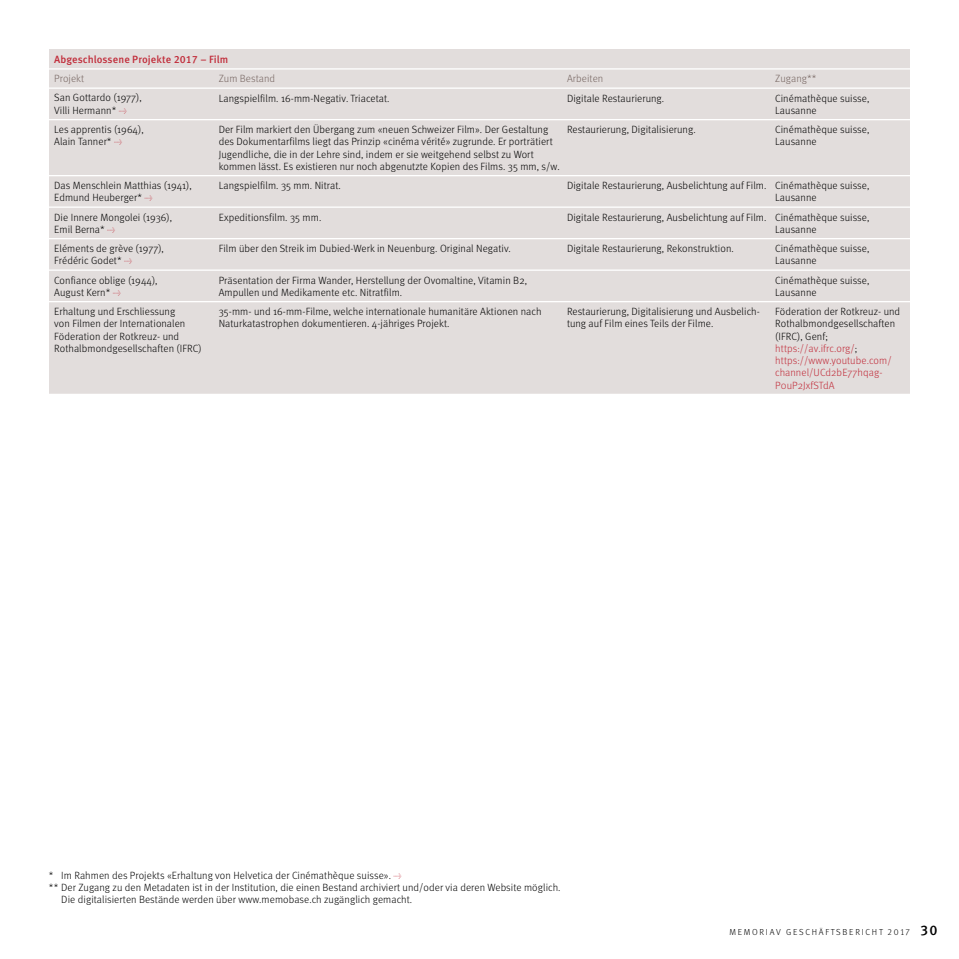
<style>
.page{position:relative;width:959px;height:959px;background:#fff}
.page>*{position:absolute;margin:0;border:0;box-sizing:border-box;transform-origin:0 0}
.t1{font:300 10.5px/12.2px "Meta";letter-spacing:.01em;color:#000}
.t2{font:300 10.5px/12.2px "Meta";letter-spacing:.01em;color:#c12b39}
.t3{font:300 10.5px "Meta";letter-spacing:.01em;color:#766561}
.t4{font:500 10.5px "Meta Pro";letter-spacing:.01em;color:#c12b39}
.t5{font:8.75px "Meta Light LF";letter-spacing:.2em;color:#000}
.s1{font-family:"Meta OT";font-style:italic;color:#c12b39}
.s2{color:#000}
.s3{font-family:"Meta Pro";font-weight:500;font-size:14px}
</style>
<div class="page">
<div style="left:49px;top:49px;width:861px;height:345px;background:#e2dddc"></div>
<hr style="left:49px;top:68px;width:861px;height:2px;background:#fff">
<hr style="left:49px;top:88px;width:861px;height:1px;background:#fff">
<hr style="left:49px;top:119px;width:861px;height:1px;background:#fff">
<hr style="left:49px;top:175px;width:861px;height:1px;background:#fff">
<hr style="left:49px;top:206px;width:861px;height:2px;background:#fff">
<hr style="left:49px;top:238px;width:861px;height:1px;background:#fff">
<hr style="left:49px;top:270px;width:861px;height:1px;background:#fff">
<hr style="left:49px;top:301px;width:861px;height:1px;background:#fff">
<p class="t4" style="left:54px;top:53px;width:176px">Abgeschlossene Projekte 2017 – Film</p>
<p class="t3" style="left:54px;top:73px;width:32px">Projekt</p>
<p class="t1" style="left:54px;top:92px;width:89px">San Gottardo (1977),<br>Villi Hermann* <span class="s1">→</span></p>
<p class="t1" style="left:54px;top:123px;width:91px">Les apprentis (1964),<br>Alain Tanner* <span class="s1">→</span></p>
<p class="t1" style="left:54px;top:179px;width:139px">Das Menschlein Matthias (1941),<br>Edmund Heuberger* <span class="s1">→</span></p>
<p class="t1" style="left:54px;top:211px;width:119px">Die Innere Mongolei (1936),<br>Emil Berna* <span class="s1">→</span></p>
<p class="t1" style="left:54px;top:242px;width:111px">Eléments de grève (1977),<br>Frédéric Godet* <span class="s1">→</span></p>
<p class="t1" style="left:54px;top:274px;width:105px">Confiance oblige (1944),<br>August Kern* <span class="s1">→</span></p>
<p class="t1" style="left:54px;top:305px;width:149px">Erhaltung und Erschliessung<br>von Filmen der Internationalen<br>Föderation der Rotkreuz- und<br>Rothalbmondgesellschaften (IFRC)</p>
<p class="t3" style="left:219px;top:73px;width:58px">Zum Bestand</p>
<p class="t1" style="left:219px;top:92px;width:172px">Langspielfilm. 16-mm-Negativ. Triacetat.</p>
<p class="t1" style="left:219px;top:123px;width:343px">Der Film markiert den Übergang zum «neuen Schweizer Film». Der Gestaltung des Dokumentarfilms liegt das Prinzip «cinéma vérité» zugrunde. Er porträtiert Jugendliche, die in der Lehre sind, indem er sie weitgehend selbst zu Wort kommen lässt. Es existieren nur noch abgenutzte Kopien des Films. 35 mm, s/w.</p>
<p class="t1" style="left:219px;top:179px;width:124px">Langspielfilm. 35 mm. Nitrat.</p>
<p class="t1" style="left:219px;top:211px;width:104px">Expeditionsfilm. 35 mm.</p>
<p class="t1" style="left:219px;top:242px;width:294px">Film über den Streik im Dubied-Werk in Neuenburg. Original Negativ.</p>
<p class="t1" style="left:219px;top:274px;width:310px">Präsentation der Firma Wander, Herstellung der Ovomaltine, Vitamin B2,<br>Ampullen und Medikamente etc. Nitratfilm.</p>
<p class="t1" style="left:219px;top:305px;width:324px">35-mm- und 16-mm-Filme, welche internationale humanitäre Aktionen nach<br>Naturkatastrophen dokumentieren. 4-jähriges Projekt.</p>
<p class="t3" style="left:567px;top:73px;width:38px">Arbeiten</p>
<p class="t1" style="left:567px;top:92px;width:99px">Digitale Restaurierung.</p>
<p class="t1" style="left:567px;top:123px;width:130px">Restaurierung, Digitalisierung.</p>
<p class="t1" style="left:567px;top:179px;width:201px">Digitale Restaurierung, Ausbelichtung auf Film.</p>
<p class="t1" style="left:567px;top:211px;width:201px">Digitale Restaurierung, Ausbelichtung auf Film.</p>
<p class="t1" style="left:567px;top:242px;width:168px">Digitale Restaurierung, Rekonstruktion.</p>
<p class="t1" style="left:567px;top:305px;width:194px">Restaurierung, Digitalisierung und Ausbelich&shy;tung auf Film eines Teils der Filme.</p>
<p class="t3" style="left:775px;top:73px;width:43px">Zugang**</p>
<p class="t1" style="left:775px;top:92px;width:96px">Cinémathèque suisse,<br>Lausanne</p>
<p class="t1" style="left:775px;top:123px;width:96px">Cinémathèque suisse,<br>Lausanne</p>
<p class="t1" style="left:775px;top:179px;width:96px">Cinémathèque suisse,<br>Lausanne</p>
<p class="t1" style="left:775px;top:211px;width:96px">Cinémathèque suisse,<br>Lausanne</p>
<p class="t1" style="left:775px;top:242px;width:96px">Cinémathèque suisse,<br>Lausanne</p>
<p class="t1" style="left:775px;top:274px;width:96px">Cinémathèque suisse,<br>Lausanne</p>
<p class="t2" style="left:775px;top:305px;width:126px"><span class="s2">Föderation der Rotkreuz- und<br>Rothalbmondgesellschaften (IFRC), Genf; </span>https://av.ifrc.org/<span class="s2">; </span>https://www.youtube.com/ channel/UCd2bE77hqag-<br>P0uP2JxfSTdA</p>
<p class="t1" style="left:49px;top:869px;width:354px">* Im Rahmen des Projekts «Erhaltung von Helvetica der Cinémathèque suisse». <span class="s1">→</span></p>
<p class="t1" style="left:49px;top:881px;width:513px">** Der Zugang zu den Metadaten ist in der Institution, die einen Bestand archiviert und/oder via deren Website möglich.</p>
<p class="t1" style="left:61px;top:893px;width:352px">Die digitalisierten Bestände werden über www.memobase.ch zugänglich gemacht.</p>
<p class="t5" style="left:729px;top:926px;width:210px">MEM ORIAV GESCHÄFTSBERICHT 2017 <span class="s3">30</span></p>
</div>
